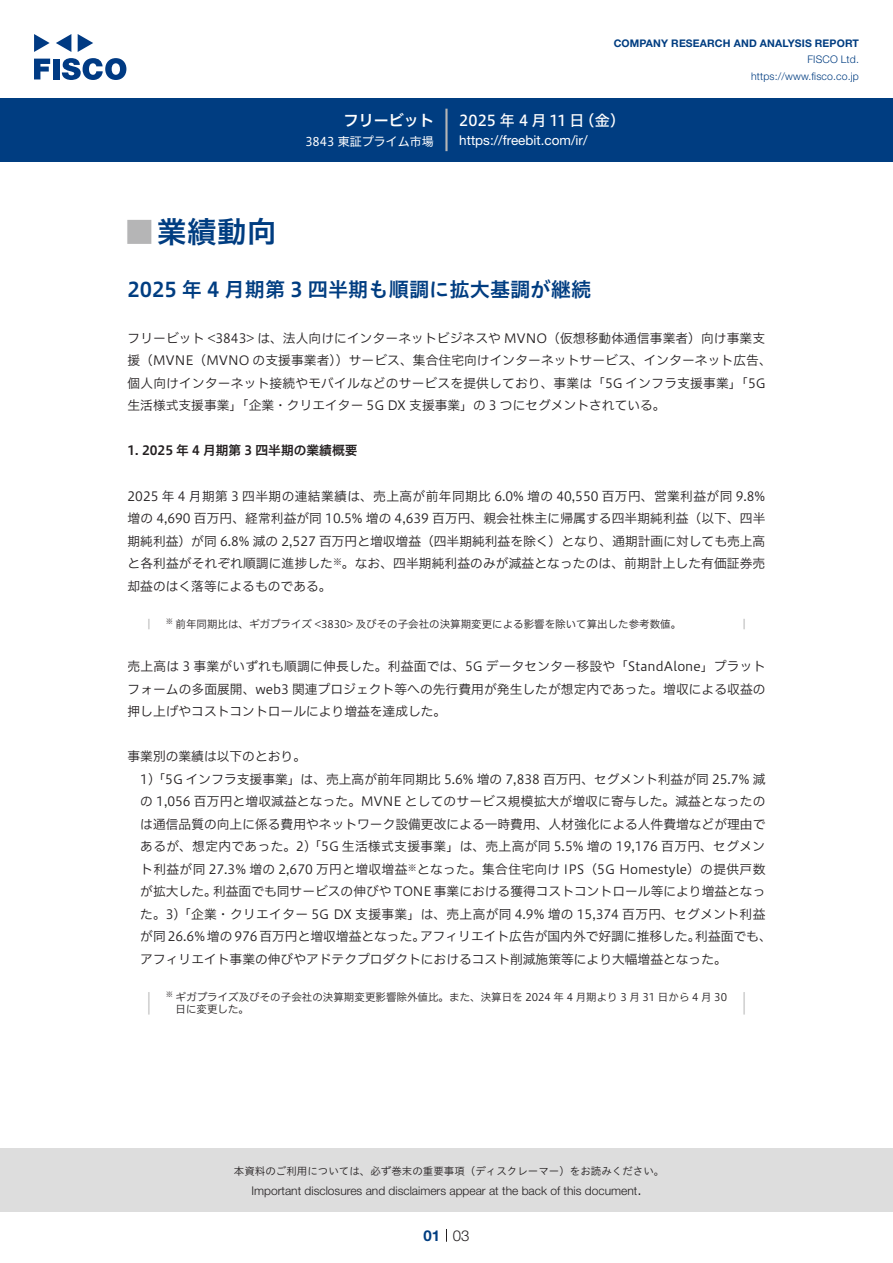
<style>
.page{position:relative;width:893px;height:1263px;background:#fff}
.page>*{position:absolute;margin:0;border:0;box-sizing:border-box;transform-origin:0 0}
.t1{font:30px "Hiragino UD Sans Std N W6";color:#003d81}
.t2{font:24px "Hiragino UD Sans Std N W6";color:#b5b5b6}
.中タイトル{font:20.25px "Hiragino UD Sans Std W6";color:#003d81}
.t3{font:15px "Hiragino UD Sans F Std N W5";letter-spacing:.005em;color:#fff}
.t4{font:15px "Hiragino UD Sans F Std N W6";color:#fff}
.t5{font:300 15px "Helvetica Neue LT Std";color:#231f20}
.t6{font:700 15px "Helvetica Neue LT Std";color:#003d81}
.t7{font:13.5px "Helvetica Neue LT Std";color:#fff}
.本文{font:12.75px/22.5px "Hiragino UD Sans F Std N W3";letter-spacing:.005em;color:#231f20}
.本文3mm{font:12.75px/22.5px "Hiragino UD Sans F Std N W3";color:#231f20}
.本文3mm-2{font:12.75px "Hiragino UD Sans F Std N W3";letter-spacing:.025em;color:#231f20}
.小タイトル{font:12.75px "Hiragino UD Sans F Std N W6";color:#231f20}
.t8{font:300 12px "Helvetica Neue LT Std";color:#231f20}
.t9{font:12px "Hiragino UD Sans F Std N W4";color:#fff}
.t10{font:10.5px "Hiragino UD Sans F Std N W3";color:#231f20}
.t11{font:10.5px "Hiragino UD Sans Std W3";color:#231f20}
.t12{font:700 10.5px "Helvetica Neue LT Std";letter-spacing:.015em;color:#003d81}
.t13{font:300 10.5px/16.5px "Helvetica Neue LT Std";letter-spacing:.015em;color:#003d81;text-align:right}
.本文-2{font:8.85px "Hiragino UD Sans F Std N W3";color:#231f20}
.本文3mm-3{font:8.85px "Hiragino UD Sans F Std N W3";color:#231f20}
.t14{font:7.35px "Hiragino UD Sans F Std N W3";color:#231f20}
.s1{font-size:12.75px}
</style>
<div class="page">
<div style="left:0;top:1148px;width:893px;height:64px;background:#ddd"></div>
<svg style="left:34px;top:59px;width:16px;height:20px"></svg>
<div style="left:53px;top:59px;width:6px;height:20px;background:#003a83"></div>
<svg style="left:62px;top:58px;width:64px;height:22px"></svg>
<svg style="left:34px;top:34px;width:16px;height:18px"></svg>
<svg style="left:78px;top:34px;width:15px;height:18px"></svg>
<svg style="left:56px;top:34px;width:15px;height:18px"></svg>
<div style="left:0;top:98px;width:893px;height:64px;background:#003d81"></div>
<hr style="left:445px;top:109px;width:3px;height:42px;background:#b5b5b6">
<svg style="left:446px;top:1229px;width:1px;height:13px"></svg>
<svg style="left:148px;top:619px;width:2px;height:10px"></svg>
<svg style="left:743px;top:619px;width:2px;height:10px"></svg>
<hr style="left:148px;top:992px;width:2px;height:22px;background:#d3d3d3">
<hr style="left:743px;top:992px;width:2px;height:22px;background:#d3d3d3">
<p class="t4" style="left:344px;top:109px;width:92px">フリービット</p>
<p class="t9" style="left:305px;top:132px;width:130px">3843 東証プライム市場</p>
<p class="t12" style="left:614px;top:37px;width:247px">COMPANY RESEARCH AND ANALYSIS REPORT</p>
<p class="t13" style="left:751px;top:51px;width:109px">FISCO Ltd. https://www.fisco.co j p.</p>
<p class="t3" style="left:579px;top:109px;width:47px">（金(</p>
<p class="t3" style="left:459px;top:109px;width:127px">2025 年 4 月 11 日</p>
<p class="t7" style="left:459px;top:132px;width:130px">https://freebit.com /i r/</p>
<p class="t1" style="left:157px;top:209px;width:121px">業績動向</p>
<p class="t2" style="left:128px;top:213px;width:25px">█</p>
<p class="中タイトル" style="left:128px;top:274px;width:465px">2025 年 4 月期第 3 四半期も順調に拡大基調が継続</p>
<p class="本文" style="left:128px;top:326px;width:646px">フリービット &lt;3843&gt; は、法人向けにインターネットビジネスや MVNO（仮想移動体通信事業者）向け事業支援（MVNE（MVNO の支援事業者））サービス、集合住宅向けインターネットサービス、インターネット広告、個人向けインターネット接続やモバイルなどのサービスを提供しており、事業は「5G インフラ支援事業」「5G生活様式支援事業」「企業・クリエイター 5G DX 支援事業」の 3 つにセグメントされている。</p>
<p class="小タイトル" style="left:128px;top:441px;width:231px">1. 2025 年 4 月期第 3 四半期の業績概要</p>
<p class="本文" style="left:128px;top:484px;width:639px;text-align:right">2025 年 4 月期第 3 四半期の連結業績は、売上高が前年同期比 6.0% 増の 40,550 百万円、営業利益が同 9.8%増の 4,690 百万円、経常利益が同 10.5% 増の 4,639 百万円、親会社株主に帰属する四半期純利益（以下、四半期純利益）が同 6.8% 減の 2,527 百万円と増収増益（四半期純利益を除く）となり、通期計画に対しても売上高なお、四半期純利益のみが減益となったのは、前期計上した有価証券売</p>
<p class="本文" style="left:128px;top:551px;width:207px">と各利益がそれぞれ順調に進捗した却益のはく落等によるものである。</p>
<p class="t10" style="left:176px;top:616px;width:507px">前年同期比は、ギガプライズ &lt;3830&gt; 及びその子会社の決算期変更による影響を除いて算出した参考数値。</p>
<p class="本文-2" style="left:333px;top:555px;width:23px">※<span class="s1">。</span></p>
<p class="t14" style="left:166px;top:615px;width:9px">※</p>
<p class="本文" style="left:128px;top:654px;width:639px;text-align:justify">売上高は 3 事業がいずれも順調に伸長した。利益面では、5G データセンター移設や「StandAlone」プラットフォームの多面展開、web3 関連プロジェクト等への先行費用が発生したが想定内であった。増収による収益の押し上げやコストコントロールにより増益を達成した。</p>
<p class="本文" style="left:128px;top:744px;width:180px">事業別の業績は以下のとおり。</p>
<p class="本文3mm" style="left:140px;top:767px;width:627px;text-align:right">1) 「5G インフラ支援事業」は、売上高が前年同期比 5.6% 増の 7,838 百万円、セグメント利益が同 25.7% 減の 1,056 百万円と増収減益となった。MVNE としてのサービス規模拡大が増収に寄与した。減益となったのは通信品質の向上に係る費用やネットワーク設備更改による一時費用、人材強化による人件費増などが理由であるが、想定内であった。2) 「5G 生活様式支援事業」は、売上高が同 5.5% 増の 19,176 百万円、セグメンとなった。集合住宅向け IPS（5G Homestyle）の提供戸数</p>
<p class="本文3mm" style="left:213px;top:857px;width:554px;text-indent:-73px">ト利益が同 27.3% 増の 2,670 万円と増収増益<br>利益面でも同サービスの伸びや TONE 事業における獲得コストコントロール等により増益となっ</p>
<p class="本文3mm-3" style="left:408px;top:861px;width:10px">※</p>
<p class="本文3mm" style="left:140px;top:879px;width:78px">が拡大した。</p>
<p class="本文3mm-2" style="left:140px;top:904px;width:627px">た。3) 「企業・クリエイター 5G DX 支援事業」は、売上高が同 4.9% 増の 15,374 百万円、セグメント利益</p>
<p class="本文3mm" style="left:695px;top:924px;width:78px">利益面でも、</p>
<p class="本文3mm" style="left:140px;top:924px;width:588px">が同26.6% 増の 976 百万円と増収増益となった。<br>アフィリエイト事業の伸びやアドテクプロダクトにおけるコスト削減施策等により大幅増益となった。</p>
<p class="t10" style="left:176px;top:989px;width:553px">ギガプライズ及びその子会社の決算期変更影響除外値比。また、決算日を 2024 年 4 月期より 3 月 31 日から 4 月 30</p>
<p class="本文3mm" style="left:420px;top:924px;width:282px">アフィリエイト広告が国内外で好調に推移した。</p>
<p class="t14" style="left:166px;top:989px;width:9px">※</p>
<p class="t10" style="left:176px;top:1001px;width:75px">日に変更した。</p>
<p class="t11" style="left:234px;top:1163px;width:432px">本資料のご利用については、必ず巻末の重要事項（ディスクレーマー）をお読みください。</p>
<p class="t5" style="left:637px;top:1180px;width:6px">.</p>
<p class="t8" style="left:251px;top:1183px;width:387px">Important disclosures and disclaimers appear at the back of this document</p>
<p class="t6" style="left:423px;top:1226px;width:18px">01</p>
<p class="t5" style="left:453px;top:1226px;width:18px">03</p>
</div>
